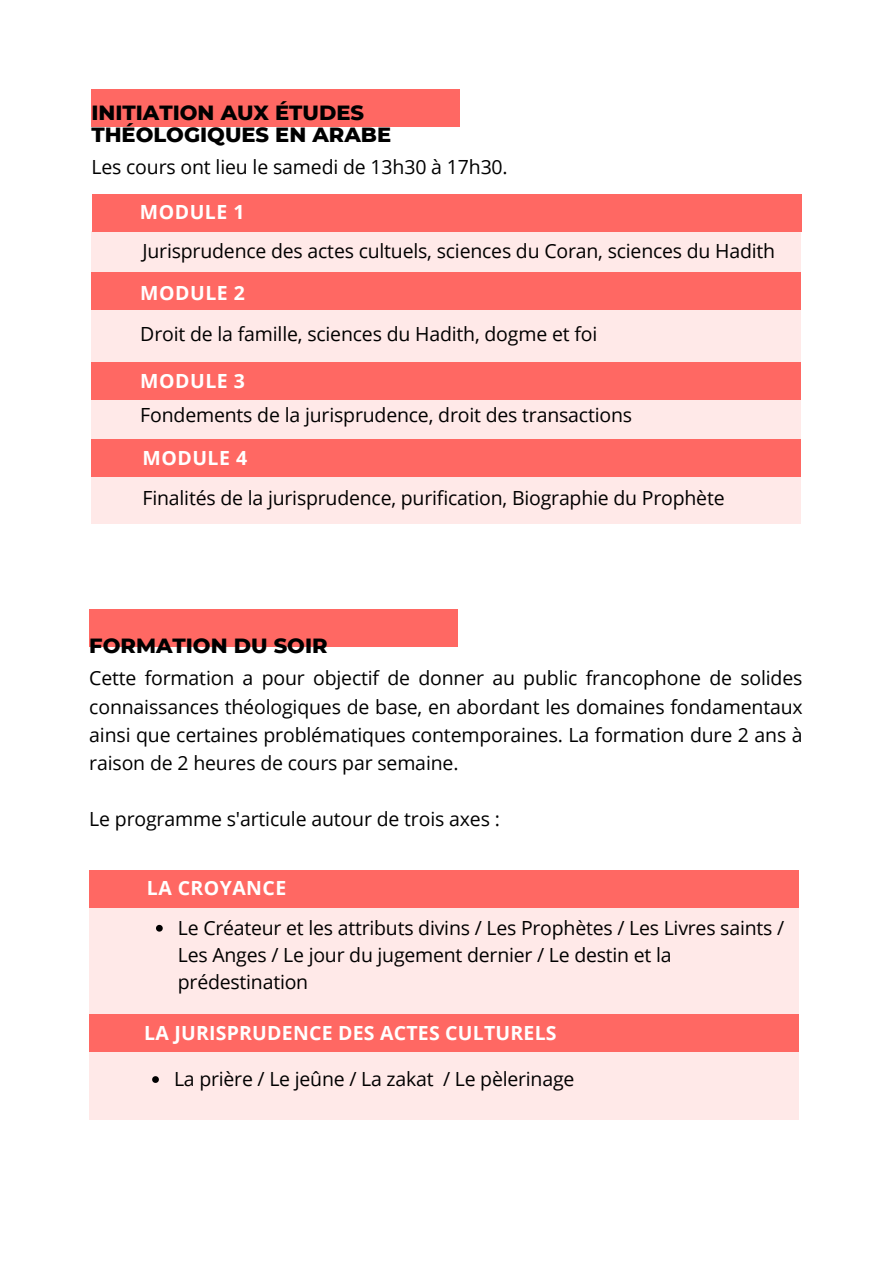
<style>
.page{position:relative;width:893px;height:1264px;background:#fff}
.page>*{position:absolute;margin:0;border:0;box-sizing:border-box;transform-origin:0 0}
.t1{font:800 21px/21.3px "Montserrat";color:#000}
.t2{font:19.5px/28px "Open Sans";letter-spacing:-.01em;color:#000;text-align:justify}
.t3{font:700 19.5px "Open Sans";letter-spacing:.02em;color:#fff}
</style>
<div class="page">
<div style="left:89px;top:609px;width:369px;height:37px;background:#ff6863"></div>
<div style="left:91px;top:89px;width:369px;height:38px;background:#ff6863"></div>
<div style="left:92px;top:231px;width:708px;height:292px;background:#ffe9e8"></div>
<div style="left:92px;top:272px;width:708px;height:38px;background:#ff6863"></div>
<div style="left:92px;top:194px;width:709px;height:37px;background:#ff6863"></div>
<div style="left:92px;top:362px;width:708px;height:38px;background:#ff6863"></div>
<div style="left:92px;top:439px;width:708px;height:38px;background:#ff6863"></div>
<div style="left:89px;top:908px;width:709px;height:211px;background:#ffe9e8"></div>
<svg style="left:156px;top:924px;width:7px;height:7px"></svg>
<div style="left:89px;top:870px;width:709px;height:38px;background:#ff6863"></div>
<div style="left:89px;top:1014px;width:709px;height:38px;background:#ff6863"></div>
<svg style="left:152px;top:1076px;width:7px;height:6px"></svg>
<p class="t1" style="left:91px;top:102px;width:301px">INITIATION AUX ÉTUDES<br>THÉOLOGIQUES EN ARABE</p>
<p class="t2" style="left:91px;top:152px;width:418px">Les cours ont lieu le samedi de 13h30 à 17h30.</p>
<p class="t3" style="left:140px;top:198px;width:106px">MODULE 1</p>
<p class="t2" style="left:142px;top:236px;width:634px">Jurisprudence des actes cultuels, sciences du Coran, sciences du Hadith</p>
<p class="t3" style="left:140px;top:279px;width:106px">MODULE 2</p>
<p class="t2" style="left:140px;top:319px;width:458px">Droit de la famille, sciences du Hadith, dogme et foi</p>
<p class="t3" style="left:140px;top:367px;width:106px">MODULE 3</p>
<p class="t2" style="left:140px;top:400px;width:493px">Fondements de la jurisprudence, droit des transactions</p>
<p class="t3" style="left:142px;top:444px;width:106px">MODULE 4</p>
<p class="t2" style="left:142px;top:484px;width:583px">Finalités de la jurisprudence, purification, Biographie du Prophète</p>
<p class="t1" style="left:89px;top:634px;width:240px">FORMATION DU SOIR</p>
<p class="t2" style="left:89px;top:663px;width:715px">Cette formation a pour objectif de donner au public francophone de solides connaissances théologiques de base, en abordant les domaines fondamentaux ainsi que certaines problématiques contemporaines. La formation dure 2 ans à raison de 2 heures de cours par semaine.</p>
<p class="t2" style="left:89px;top:804px;width:412px">Le programme s'articule autour de trois axes :</p>
<p class="t3" style="left:147px;top:874px;width:141px">LA CROYANCE</p>
<p class="t2" style="left:178px;top:913px;width:607px;line-height:27px;text-align:left">Le Créateur et les attributs divins / Les Prophètes / Les Livres saints /<br>Les Anges / Le jour du jugement dernier / Le destin et la prédestination</p>
<p class="t3" style="left:144px;top:1019px;width:414px">LA JURISPRUDENCE DES ACTES CULTURELS</p>
<p class="t2" style="left:174px;top:1064px;width:402px">La prière / Le jeûne / La zakat / Le pèlerinage</p>
</div>
